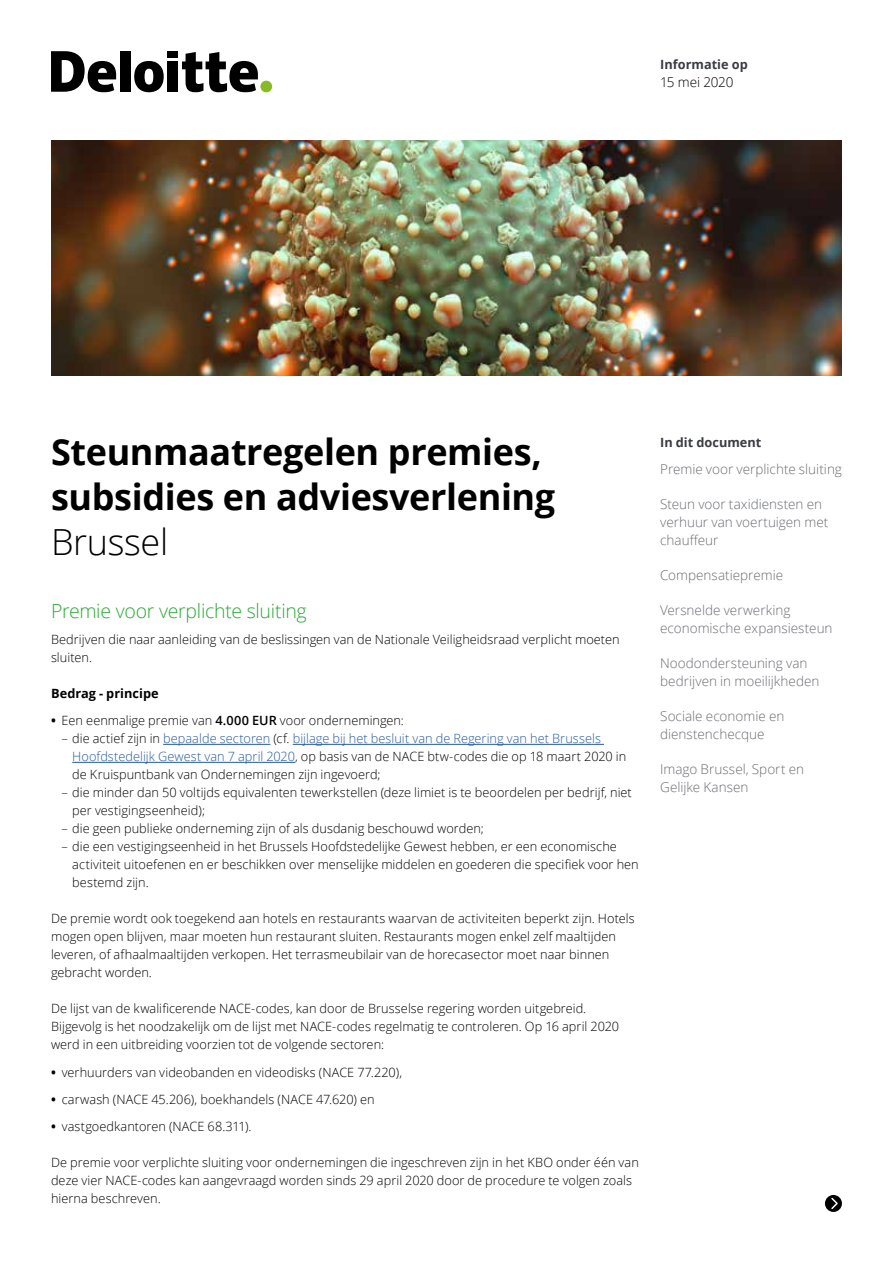
<style>
.page{position:relative;width:893px;height:1263px;background:#fff}
.page>*{position:absolute;margin:0;border:0;box-sizing:border-box;transform-origin:0 0}
.t1{font:700 36px/45px "Open Sans";letter-spacing:-.01em;color:#000}
.t2{font:300 36px "Open Sans";letter-spacing:-.01em;color:#000}
.t3{font:300 19.5px "Open Sans";letter-spacing:-.015em;color:#2ba835}
.t4{font:300 13.5px/18px "Open Sans";color:#6a6c71}
.t5{font:300 13.5px "Open Sans";letter-spacing:-.015em;color:#000}
.t6{font:300 12.75px/18px "Open Sans";color:#000}
.t7{font:700 12.75px "Open Sans";color:#3a3c42}
.t8{font:700 12.75px "Open Sans";color:#000}
.s1{font-weight:700}
.s2{font-weight:600}
.s3{color:#245a9c}
</style>
<div class="page">
<div style="left:260px;top:81px;width:12px;height:11px;background:#85bc22;border-radius:50%"></div>
<div style="left:120px;top:51px;width:10px;height:41px;background:#000"></div>
<svg style="left:134px;top:61px;width:30px;height:31px"></svg>
<div style="left:168px;top:61px;width:10px;height:31px;background:#000"></div>
<div style="left:168px;top:51px;width:10px;height:7px;background:#000"></div>
<svg style="left:182px;top:52px;width:76px;height:40px"></svg>
<svg style="left:51px;top:51px;width:65px;height:41px"></svg>
<img style="left:51px;top:140px;width:791px;height:235px">
<hr style="left:163px;top:744px;width:107px;height:1px;background:#245a9c">
<hr style="left:293px;top:744px;width:311px;height:1px;background:#245a9c">
<hr style="left:72px;top:762px;width:223px;height:1px;background:#245a9c">
<div style="left:825px;top:1195px;width:17px;height:17px;background:#000;border-radius:50%"></div>
<svg style="left:831px;top:1196px;width:8px;height:13px"></svg>
<p class="t7" style="left:660px;top:55px;width:89px">Informatie op</p>
<p class="t5" style="left:660px;top:73px;width:75px">15 mei 2020</p>
<h1 class="t1" style="left:51px;top:429px;width:506px">Steunmaatregelen premies, subsidies en adviesverlening</h1>
<h1 class="t2" style="left:51px;top:517px;width:119px">Brussel</h1>
<h2 class="t3" style="left:51px;top:597px;width:257px">Premie voor verplichte sluiting</h2>
<p class="t6" style="left:51px;top:630px;width:570px">Bedrijven die naar aanleiding van de beslissingen van de Nationale Veiligheidsraad verplicht moeten sluiten.</p>
<p class="t8" style="left:51px;top:685px;width:109px">Bedrag - principe</p>
<p class="t6" style="left:51px;top:711px;width:354px"><span class="s1">•</span> Een eenmalige premie van <span class="s2">4.000 EUR</span> voor ondernemingen:</p>
<p class="t6" style="left:72px;top:729px;width:555px;text-indent:-11px">– die actief zijn in <span class="s3">bepaalde sectoren</span> (cf. <span class="s3">bijlage bij het besluit van de Regering van het Brussels<br>Hoofdstedelijk Gewest van 7 april 2020</span>, op basis van de NACE btw-codes die op 18 maart 2020 in de Kruispuntbank van Ondernemingen zijn ingevoerd;</p>
<p class="t6" style="left:72px;top:783px;width:561px;text-indent:-11px">– die minder dan 50 voltijds equivalenten tewerkstellen (deze limiet is te beoordelen per bedrijf, niet per vestigingseenheid);</p>
<p class="t6" style="left:62px;top:819px;width:424px">– die geen publieke onderneming zijn of als dusdanig beschouwd worden;</p>
<p class="t6" style="left:72px;top:837px;width:568px;text-indent:-11px">– die een vestigingseenheid in het Brussels Hoofdstedelijke Gewest hebben, er een economische activiteit uitoefenen en er beschikken over menselijke middelen en goederen die specifiek voor hen bestemd zijn.</p>
<p class="t6" style="left:51px;top:909px;width:585px">De premie wordt ook toegekend aan hotels en restaurants waarvan de activiteiten beperkt zijn. Hotels mogen open blijven, maar moeten hun restaurant sluiten. Restaurants mogen enkel zelf maaltijden leveren, of afhaalmaaltijden verkopen. Het terrasmeubilair van de horecasector moet naar binnen gebracht worden.</p>
<p class="t6" style="left:51px;top:999px;width:570px">De lijst van de kwalificerende NACE-codes, kan door de Brusselse regering worden uitgebreid.<br>Bijgevolg is het noodzakelijk om de lijst met NACE-codes regelmatig te controleren. Op 16 april 2020 werd in een uitbreiding voorzien tot de volgende sectoren:</p>
<p class="t6" style="left:51px;top:1062px;width:353px"><span class="s1">•</span> verhuurders van videobanden en videodisks (NACE 77.220),</p>
<p class="t6" style="left:51px;top:1089px;width:325px"><span class="s1">•</span> carwash (NACE 45.206), boekhandels (NACE 47.620) en</p>
<p class="t6" style="left:51px;top:1116px;width:202px"><span class="s1">•</span> vastgoedkantoren (NACE 68.311).</p>
<p class="t6" style="left:51px;top:1152px;width:589px">De premie voor verplichte sluiting voor ondernemingen die ingeschreven zijn in het KBO onder één van deze vier NACE-codes kan aangevraagd worden sinds 29 april 2020 door de procedure te volgen zoals hierna beschreven.</p>
<p class="t7" style="left:660px;top:433px;width:103px">In dit document</p>
<p class="t4" style="left:660px;top:459px;width:183px">Premie voor verplichte sluiting</p>
<p class="t4" style="left:660px;top:494px;width:170px">Steun voor taxidiensten en verhuur van voertuigen met chauffeur</p>
<p class="t4" style="left:660px;top:565px;width:124px">Compensatiepremie</p>
<p class="t4" style="left:660px;top:600px;width:174px">Versnelde verwerking economische expansiesteun</p>
<p class="t4" style="left:660px;top:653px;width:161px">Noodondersteuning van bedrijven in moeilijkheden</p>
<p class="t4" style="left:660px;top:706px;width:126px">Sociale economie en dienstenchecque</p>
<p class="t4" style="left:660px;top:759px;width:146px">Imago Brussel, Sport en<br>Gelijke Kansen</p>
</div>
